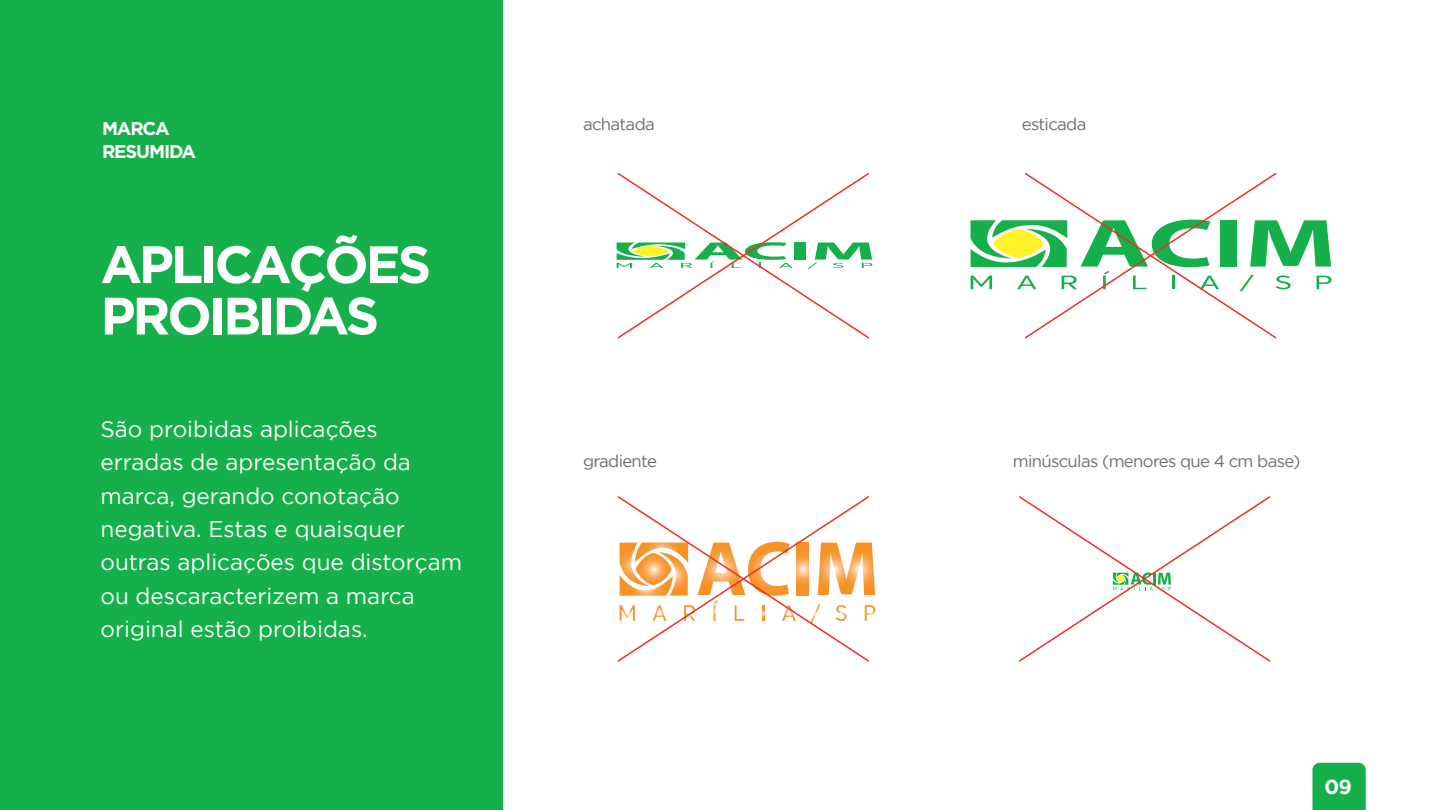
<style>
.page{position:relative;width:1440px;height:810px;background:#fff}
.page>*{position:absolute;margin:0;border:0;box-sizing:border-box;transform-origin:0 0}
.t1{font:700 52.5px/51.4px "Gotham";letter-spacing:-.06em;color:#fff}
.t2{font:22.5px/33.3px "Gotham";color:#fff}
.t3{font:700 20.25px "Gotham";color:#fff}
.t4{font:700 18.45px/22.2px "Gotham";letter-spacing:-.06em;color:#fff}
.t5{font:16.73px "Gotham";letter-spacing:-.04em;color:#6c6d70}
</style>
<div class="page">
<div style="left:1312px;top:763px;width:54px;height:47px;background:#15b04b"></div>
<div style="left:0;top:0;width:503px;height:810px;background:#15b04b"></div>
<svg style="left:618px;top:496px;width:257px;height:166px"></svg>
<svg style="left:1019px;top:496px;width:251px;height:166px"></svg>
<svg style="left:617px;top:173px;width:255px;height:166px"></svg>
<svg style="left:970px;top:173px;width:361px;height:166px"></svg>
<p class="t4" style="left:102px;top:117px;width:96px">MARCA<br>RESUMIDA</p>
<h1 class="t1" style="left:101px;top:237px;width:332px">APLICAÇÕES<br>PROIBIDAS</h1>
<p class="t2" style="left:100px;top:412px;width:363px">São proibidas aplicações erradas de apresentação da marca, gerando conotação negativa. Estas e quaisquer outras aplicações que distorçam ou descaracterizem a marca original estão proibidas.</p>
<p class="t5" style="left:583px;top:114px;width:73px">achatada</p>
<p class="t5" style="left:1022px;top:114px;width:66px">esticada</p>
<p class="t5" style="left:583px;top:452px;width:76px">gradiente</p>
<p class="t5" style="left:1013px;top:452px;width:289px">minúsculas (menores que 4 cm base)</p>
<p class="t3" style="left:1325px;top:775px;width:29px">09</p>
</div>
